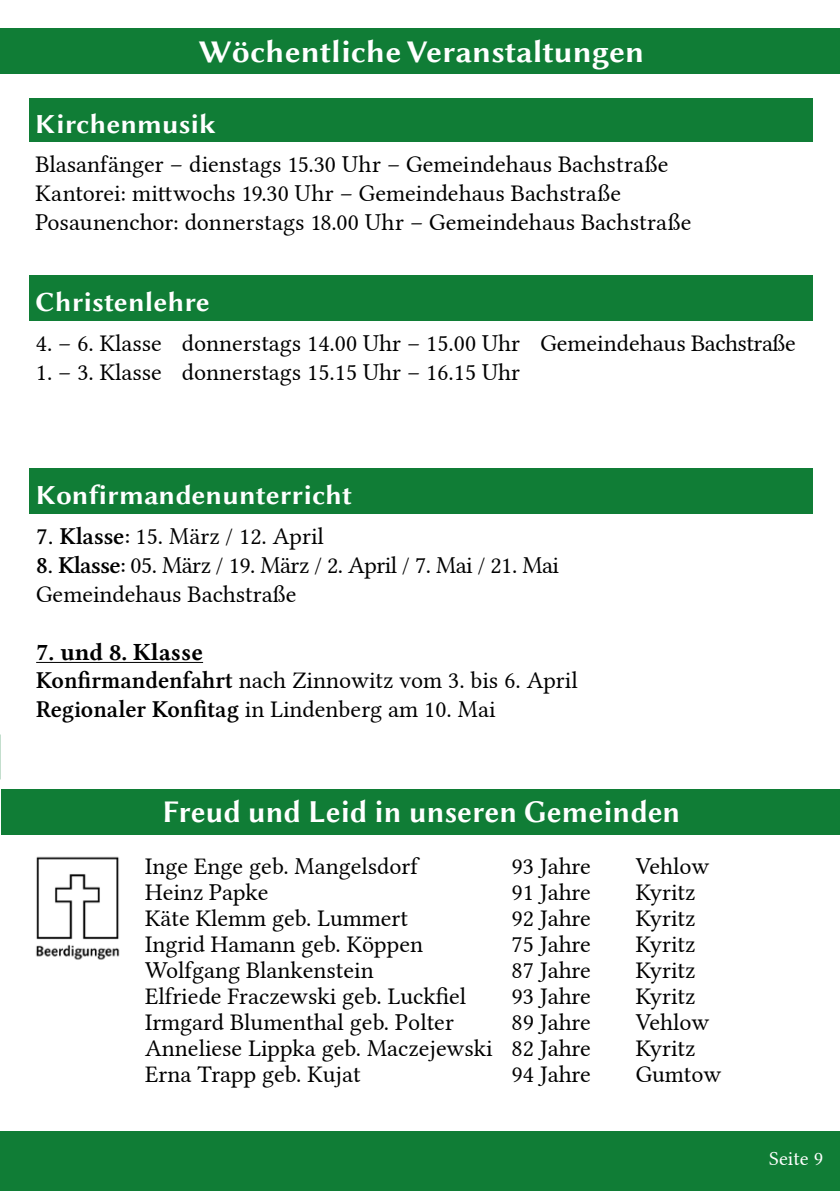
<style>
.page{position:relative;width:840px;height:1191px;background:#fff}
.page>*{position:absolute;margin:0;border:0;box-sizing:border-box;transform-origin:0 0}
.t1{font:32px "Linux Biolinum GB";color:#fff;scale:.93 1}
.t2{font:32px "Linux Biolinum GB";color:#fff}
.t3{font:28px "Linux Biolinum GB";color:#fff}
.t4{font:24px/28.8px "Lin Libertine";color:#000}
.t5{font:24px "Lin Libertine B";color:#000}
.t6{font:20px "Lin Libertine";color:#fff}
.s1{font-family:"Lin Libertine Z"}
</style>
<div class="page">
<div style="left:0;top:1131px;width:839px;height:60px;background:#107d36"></div>
<div style="left:30px;top:275px;width:782px;height:46px;background:#107d36"></div>
<div style="left:29px;top:99px;width:782px;height:43px;background:#107d36"></div>
<div style="left:1px;top:28px;width:838px;height:46px;background:#107d36"></div>
<div style="left:30px;top:469px;width:782px;height:45px;background:#107d36"></div>
<hr style="left:36px;top:662px;width:167px;height:1px;background:#000">
<img style="left:36px;top:856px;width:84px;height:104px">
<div style="left:1px;top:789px;width:838px;height:45px;background:#107d36"></div>
<h1 class="t2" style="left:198px;top:29px;width:447px">Wöchentliche Veranstaltungen</h1>
<p class="t3" style="left:35px;top:104px;width:182px">Kirchenmusik</p>
<p class="t4" style="left:35px;top:147px;width:657px">Blasanfänger – dienstags 15.30 Uhr – Gemeindehaus Bachstraße<br>Kantorei: mittwochs 19.30 Uhr – Gemeindehaus Bachstraße<br>Posaunenchor: donnerstags 18.00 Uhr – Gemeindehaus Bachstraße</p>
<p class="t3" style="left:35px;top:282px;width:176px">Christenlehre</p>
<p class="t4" style="left:36px;top:326px;width:761px">4. – 6. Klasse donnerstags 14.00 Uhr – 15.00 Uhr Gemeindehaus Bachstraße</p>
<p class="t4" style="left:36px;top:355px;width:485px">1. – 3. Klasse donnerstags 15.15 Uhr – 16.15 Uhr</p>
<p class="t3" style="left:35px;top:475px;width:318px">Konfirmandenunterricht</p>
<p class="t4" style="left:36px;top:519px;width:289px"><span class="s1">7. Klasse:</span> 15. März / 12. April</p>
<p class="t4" style="left:36px;top:548px;width:524px"><span class="s1">8. Klasse:</span> 05. März / 19. März / 2. April / 7. Mai / 21. Mai<br>Gemeindehaus Bachstraße</p>
<p class="t5" style="left:36px;top:635px;width:168px">7. und 8. Klasse</p>
<p class="t4" style="left:36px;top:663px;width:542px"><span class="s1">Konfirmandenfahrt</span> nach Zinnowitz vom 3. bis 6. April<br><span class="s1">Regionaler Konfitag</span> in Lindenberg am 10. Mai</p>
<h1 class="t1" style="left:162px;top:789px;width:558px">Freud und Leid in unseren Gemeinden</h1>
<p class="t4" style="left:145px;top:849px;width:274px">Inge Enge geb. Mangelsdorf</p>
<p class="t4" style="left:511px;top:849px;width:81px">93 Jahre</p>
<p class="t4" style="left:635px;top:849px;width:75px">Vehlow</p>
<p class="t4" style="left:145px;top:875px;width:125px">Heinz Papke</p>
<p class="t4" style="left:511px;top:875px;width:81px">91 Jahre</p>
<p class="t4" style="left:635px;top:875px;width:61px">Kyritz</p>
<p class="t4" style="left:145px;top:901px;width:264px">Käte Klemm geb. Lummert</p>
<p class="t4" style="left:511px;top:901px;width:81px">92 Jahre</p>
<p class="t4" style="left:635px;top:901px;width:61px">Kyritz</p>
<p class="t4" style="left:145px;top:927px;width:279px">Ingrid Hamann geb. Köppen</p>
<p class="t4" style="left:511px;top:927px;width:81px">75 Jahre</p>
<p class="t4" style="left:635px;top:927px;width:61px">Kyritz</p>
<p class="t4" style="left:145px;top:953px;width:230px">Wolfgang Blankenstein</p>
<p class="t4" style="left:511px;top:953px;width:81px">87 Jahre</p>
<p class="t4" style="left:635px;top:953px;width:61px">Kyritz</p>
<p class="t4" style="left:145px;top:979px;width:322px">Elfriede Fraczewski geb. Luckfiel</p>
<p class="t4" style="left:511px;top:979px;width:81px">93 Jahre</p>
<p class="t4" style="left:635px;top:979px;width:61px">Kyritz</p>
<p class="t4" style="left:145px;top:1005px;width:310px">Irmgard Blumenthal geb. Polter</p>
<p class="t4" style="left:511px;top:1005px;width:81px">89 Jahre</p>
<p class="t4" style="left:635px;top:1005px;width:75px">Vehlow</p>
<p class="t4" style="left:145px;top:1031px;width:447px">Anneliese Lippka geb. Maczejewski 82 Jahre</p>
<p class="t4" style="left:635px;top:1031px;width:61px">Kyritz</p>
<p class="t4" style="left:145px;top:1057px;width:217px">Erna Trapp geb. Kujat</p>
<p class="t4" style="left:511px;top:1057px;width:81px">94 Jahre</p>
<p class="t4" style="left:635px;top:1057px;width:87px">Gumtow</p>
<p class="t6" style="left:768px;top:1142px;width:55px">Seite 9</p>
</div>
